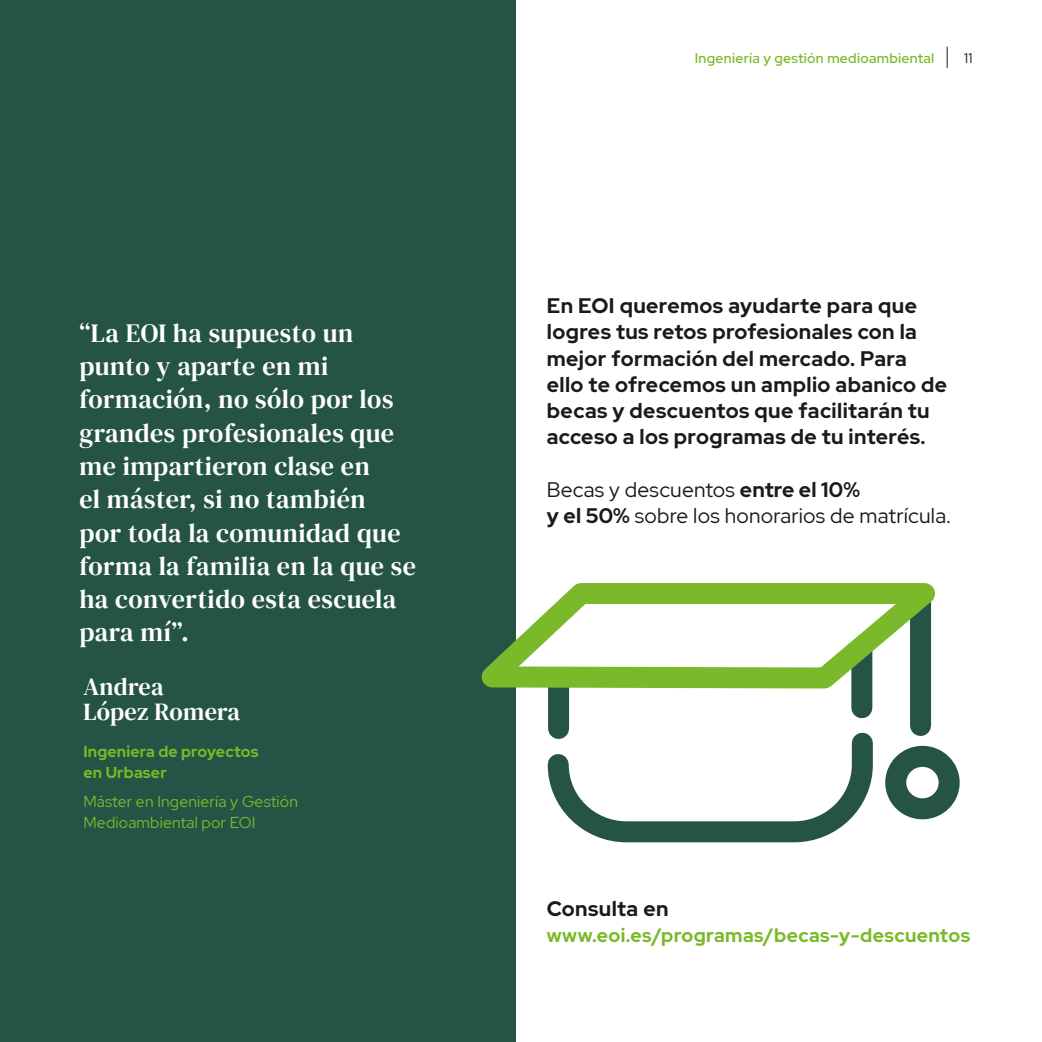
<style>
.page{position:relative;width:1042px;height:1042px;background:#fff}
.page>*{position:absolute;margin:0;border:0;box-sizing:border-box;transform-origin:0 0}
.t1{font:26.25px/33.2px "DM Serif Text";letter-spacing:.02em;color:#fff}
.t2{font:24.5px/24.5px "DM Serif Text";letter-spacing:.01em;color:#fff}
.t3{font:700 21px/26.2px "Red Hat Display";letter-spacing:.02em;color:#1a1a1a}
.t4{font:21px/26.2px "Red Hat Display";letter-spacing:.01em;color:#1a1a1a}
.t5{font:700 19.25px "Red Hat Display";letter-spacing:.02em;color:#7ab929}
.t6{font:15.75px/21px "Red Hat Display";letter-spacing:.01em;color:#7ab929}
.t7{font:700 15.75px/21px "Red Hat Display";letter-spacing:.01em;color:#7ab929}
.t8{font:500 14px "Red Hat Display";letter-spacing:.02em;color:#7ab929}
.t9{font:14px "Red Hat Display";color:#1a1a1a}
.s1{font-weight:700}
</style>
<div class="page">
<svg style="left:947px;top:47px;width:1px;height:21px"></svg>
<div style="left:0;top:0;width:515px;height:1042px;background:#255446"></div>
<svg style="left:547px;top:707px;width:413px;height:136px"></svg>
<svg style="left:481px;top:572px;width:454px;height:135px"></svg>
<p class="t1" style="left:79px;top:317px;width:338px">“La EOI ha supuesto un punto y aparte en mi formación, no sólo por los grandes profesionales que me impartieron clase en<br>el máster, si no también<br>por toda la comunidad que forma la familia en la que se ha convertido esta escuela para mí”.</p>
<p class="t2" style="left:83px;top:675px;width:158px">Andrea<br>López Romera</p>
<p class="t7" style="left:84px;top:741px;width:176px">Ingeniera de proyectos en Urbaser</p>
<p class="t6" style="left:83px;top:790px;width:216px">Máster en Ingeniería y Gestión<br>Medioambiental por EOI</p>
<p class="t8" style="left:695px;top:49px;width:241px">Ingeniería y gestión medioambiental</p>
<p class="t9" style="left:964px;top:49px;width:10px">11</p>
<p class="t3" style="left:547px;top:292px;width:402px">En EOI queremos ayudarte para que logres tus retos profesionales con la mejor formación del mercado. Para ello te ofrecemos un amplio abanico de becas y descuentos que facilitarán tu acceso a los programas de tu interés.</p>
<p class="t4" style="left:547px;top:476px;width:405px">Becas y descuentos <span class="s1">entre el 10%<br>y el 50%</span> sobre los honorarios de matrícula.</p>
<p class="t3" style="left:547px;top:895px;width:123px">Consulta en</p>
<p class="t5" style="left:547px;top:923px;width:425px">www.eoi.es/programas/becas-y-descuentos</p>
</div>
